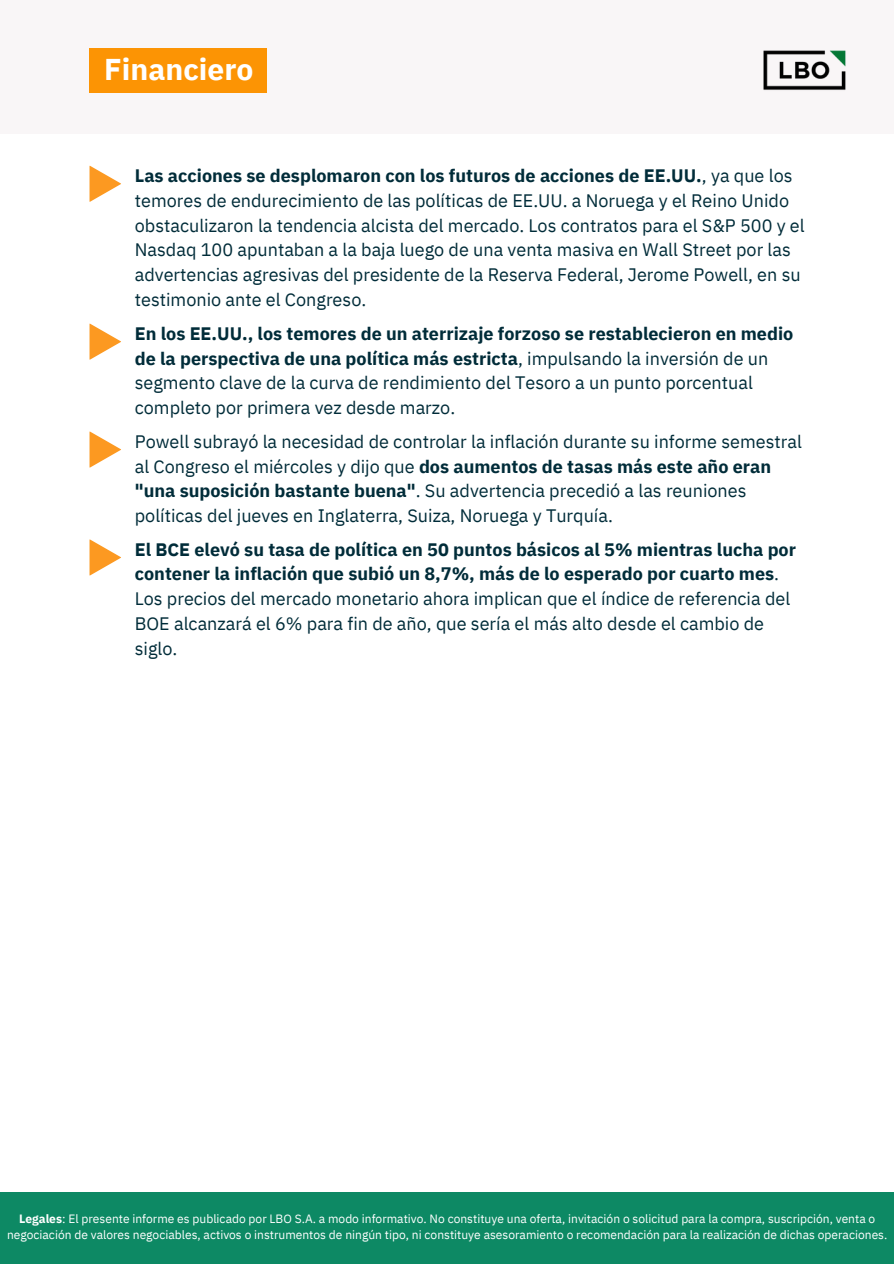
<style>
.page{position:relative;width:894px;height:1264px;background:#fff}
.page>*{position:absolute;margin:0;border:0;box-sizing:border-box;transform-origin:0 0}
.t1{font:700 30px "IBM Plex Sans";color:#fff}
.t2{font:18px/24.8px "IBM Plex Sans";color:#002c39}
.t3{font:12px/16px "IBM Plex Sans";color:#fff;text-align:center}
.s1{font-weight:700}
</style>
<div class="page">
<div style="left:0;top:0;width:893px;height:133px;background:#f9f6f7"></div>
<div style="left:89px;top:49px;width:177px;height:44px;background:#fc9404"></div>
<svg style="left:89px;top:166px;width:32px;height:36px"></svg>
<div style="left:0;top:1192px;width:893px;height:71px;background:#0d8964"></div>
<img style="left:763px;top:50px;width:83px;height:40px">
<svg style="left:89px;top:323px;width:32px;height:37px"></svg>
<svg style="left:89px;top:539px;width:32px;height:36px"></svg>
<svg style="left:89px;top:431px;width:32px;height:36px"></svg>
<p class="t1" style="left:104px;top:49px;width:151px">Financiero</p>
<p class="t2" style="left:135px;top:163px;width:671px"><span class="s1">Las acciones se desplomaron con los futuros de acciones de EE.UU.</span>, ya que los temores de endurecimiento de las políticas de EE.UU. a Noruega y el Reino Unido obstaculizaron la tendencia alcista del mercado. Los contratos para el S&amp;P 500 y el Nasdaq 100 apuntaban a la baja luego de una venta masiva en Wall Street por las advertencias agresivas del presidente de la Reserva Federal, Jerome Powell, en su testimonio ante el Congreso.</p>
<p class="t2" style="left:135px;top:321px;width:660px"><span class="s1">En los EE.UU., los temores de un aterrizaje forzoso se restablecieron en medio de la perspectiva de una política más estricta</span>, impulsando la inversión de un segmento clave de la curva de rendimiento del Tesoro a un punto porcentual completo por primera vez desde marzo.</p>
<p class="t2" style="left:135px;top:428px;width:668px">Powell subrayó la necesidad de controlar la inflación durante su informe semestral al Congreso el miércoles y dijo que <span class="s1">dos aumentos de tasas más este año eran "una suposición bastante buena"</span>. Su advertencia precedió a las reuniones políticas del jueves en Inglaterra, Suiza, Noruega y Turquía.</p>
<p class="t2" style="left:135px;top:536px;width:662px"><span class="s1">El BCE elevó su tasa de política en 50 puntos básicos al 5% mientras lucha por contener la inflación que subió un 8,7%, más de lo esperado por cuarto mes</span>.<br>Los precios del mercado monetario ahora implican que el índice de referencia del BOE alcanzará el 6% para fin de año, que sería el más alto desde el cambio de siglo.</p>
<p class="t3" style="left:7px;top:1210px;width:881px"><span class="s1">Legales</span>: El presente informe es publicado por LBO S.A. a modo informativo. No constituye una oferta, invitación o solicitud para la compra, suscripción, venta o negociación de valores negociables, activos o instrumentos de ningún tipo, ni constituye asesoramiento o recomendación para la realización de dichas operaciones.</p>
</div>
